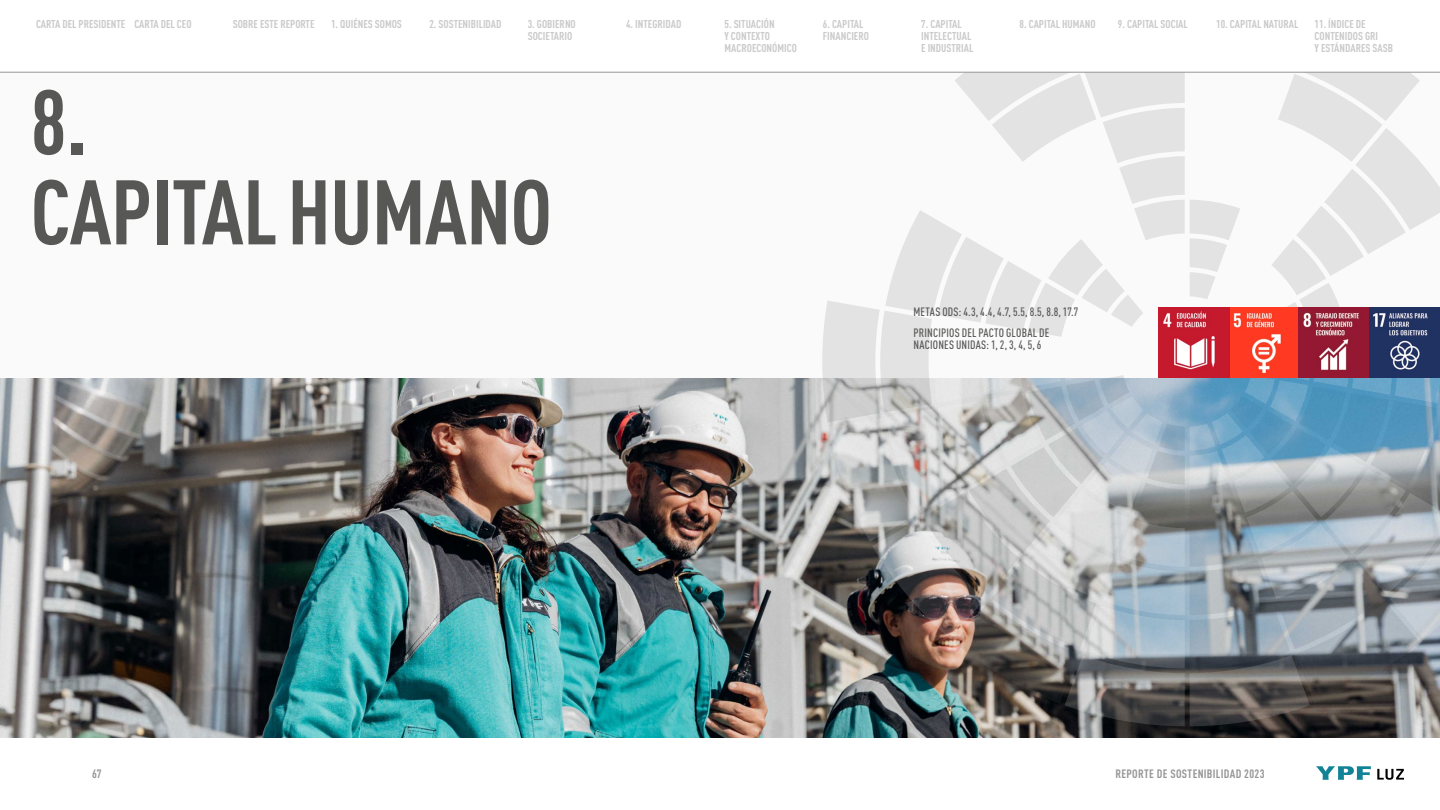
<style>
.page{position:relative;width:1440px;height:810px;background:#fff}
.page>*{position:absolute;margin:0;border:0;box-sizing:border-box;transform-origin:0 0}
.t1{font:700 90px/90px "DIN Cond";letter-spacing:-.01em;color:#575756}
.t2{font:500 12px/21px "DIN Cond";letter-spacing:.015em;color:#575756}
.t3{font:700 12px "DIN Cond";letter-spacing:.025em;color:#969696}
.t4{font:700 11.25px/12px "DIN Cond";color:#cacaca}
</style>
<div class="page">
<div style="left:0;top:72px;width:1440px;height:666px;background:#fafafa"></div>
<img style="left:0;top:378px;width:1440px;height:360px">
<svg style="left:822px;top:73px;width:618px;height:653px"></svg>
<img style="left:1159px;top:307px;width:281px;height:71px">
<svg style="left:1377px;top:769px;width:27px;height:11px"></svg>
<svg style="left:1316px;top:766px;width:55px;height:14px"></svg>
<hr style="left:0;top:72px;width:1440px;height:1px;background:#969696">
<p class="t4" style="left:36px;top:17px;width:157px">CARTA DEL PRESIDENTE CARTA DEL CEO</p>
<p class="t4" style="left:233px;top:17px;width:83px">SOBRE ESTE REPORTE</p>
<p class="t4" style="left:331px;top:17px;width:72px">1. QUIÉNES SOMOS</p>
<p class="t4" style="left:429px;top:17px;width:74px">2. SOSTENIBILIDAD</p>
<p class="t4" style="left:528px;top:17px;width:50px">3. GOBIERNO<br>SOCIETARIO</p>
<p class="t4" style="left:626px;top:17px;width:57px">4. INTEGRIDAD</p>
<p class="t4" style="left:725px;top:17px;width:74px">5. SITUACIÓN<br>Y CONTEXTO<br>MACROECONÓMICO</p>
<p class="t4" style="left:823px;top:17px;width:48px">6. CAPITAL<br>FINANCIERO</p>
<p class="t4" style="left:921px;top:17px;width:54px">7. CAPITAL<br>INTELECTUAL<br>E INDUSTRIAL</p>
<p class="t4" style="left:1020px;top:17px;width:78px">8. CAPITAL HUMANO</p>
<p class="t4" style="left:1118px;top:17px;width:71px">9. CAPITAL SOCIAL</p>
<p class="t4" style="left:1216px;top:17px;width:84px">10. CAPITAL NATURAL</p>
<p class="t4" style="left:1315px;top:17px;width:80px">11. ÍNDICE DE<br>CONTENIDOS GRI<br>Y ESTÁNDARES SASB</p>
<h1 class="t1" style="left:31px;top:75px;width:523px">8.<br>CAPITAL HUMANO</h1>
<p class="t2" style="left:914px;top:301px;width:166px">METAS ODS: 4.3, 4.4, 4.7, 5.5, 8.5, 8.8, 17.7<br>PRINCIPIOS DEL PACTO GLOBAL DE</p>
<p class="t2" style="left:914px;top:334px;width:129px">NACIONES UNIDAS: 1, 2, 3, 4, 5, 6</p>
<p class="t3" style="left:92px;top:766px;width:11px">67</p>
<p class="t3" style="left:1115px;top:766px;width:151px">REPORTE DE SOSTENIBILIDAD 2023</p>
</div>
